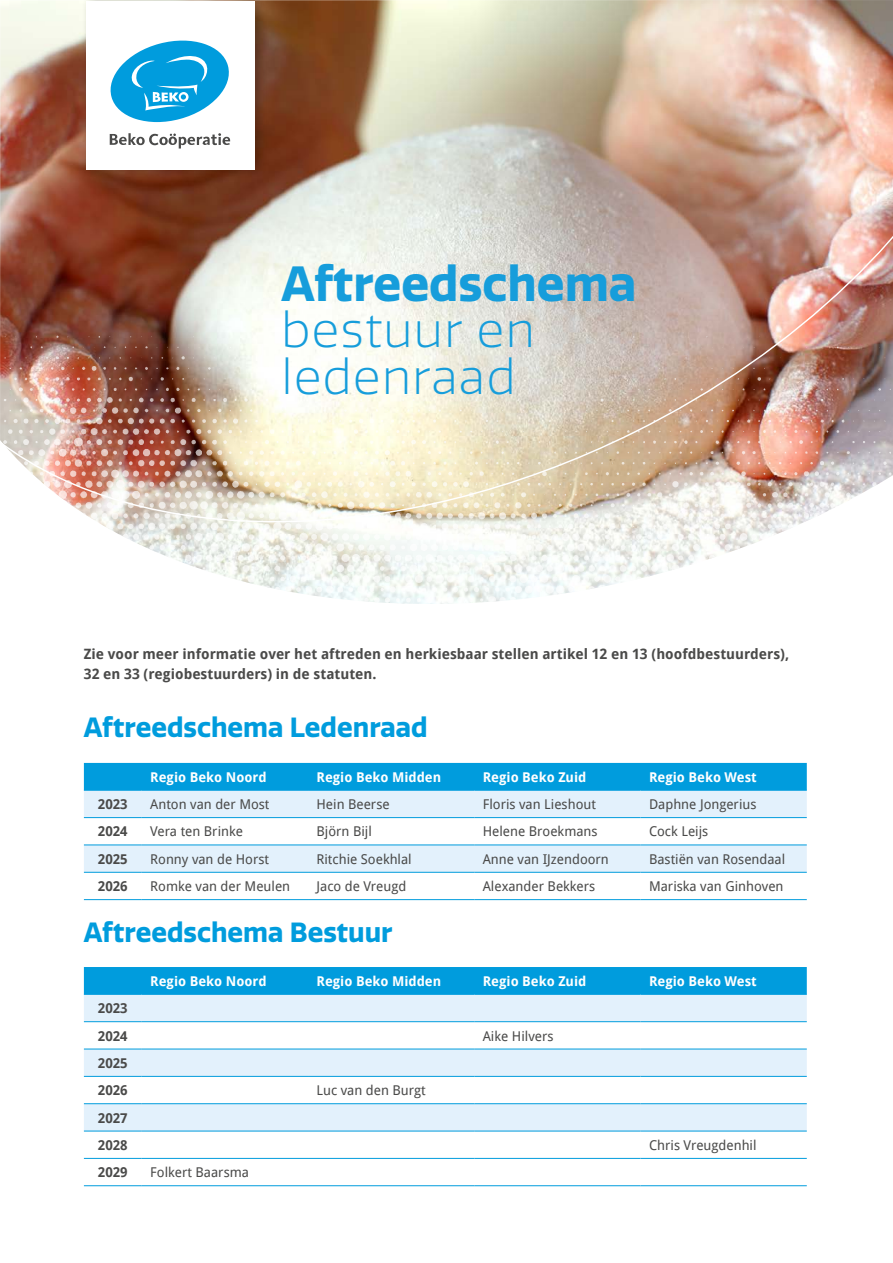
<style>
.page{position:relative;width:893px;height:1263px;background:#fff}
.page>*{position:absolute;margin:0;border:0;box-sizing:border-box;transform-origin:0 0}
.t1{font:300 48px/46.8px "Quatro";letter-spacing:.03em;color:#169ddb}
.t2{font:700 48px "Quatro";color:#169ddb}
.t3{font:700 27px "Quatro";color:#009cdd}
.t4{font:700 14.25px/19.5px "Droid Sans";color:#4a4a49}
.t5{font:13.5px "Droid Sans";color:#4a4a49}
.t6{font:700 13.5px "Droid Sans";color:#fff}
.t7{font:700 13.5px/27.3px "Droid Sans";color:#4a4a49}
</style>
<div class="page">
<div style="left:84px;top:763px;width:723px;height:27px;background:#009cdd"></div>
<div style="left:84px;top:791px;width:723px;height:26px;background:#e3f1fc"></div>
<svg style="left:84px;top:818px;width:723px;height:54px;fill:#e3f1fc"></svg>
<hr style="left:84px;top:790px;width:58px;height:1px;background:#009cdd">
<hr style="left:142px;top:790px;width:166px;height:1px;background:#009cdd">
<hr style="left:308px;top:790px;width:166px;height:1px;background:#009cdd">
<hr style="left:474px;top:790px;width:166px;height:1px;background:#009cdd">
<hr style="left:640px;top:790px;width:167px;height:1px;background:#009cdd">
<hr style="left:84px;top:817px;width:58px;height:1px;background:#009cdd">
<hr style="left:142px;top:817px;width:166px;height:1px;background:#009cdd">
<hr style="left:308px;top:817px;width:166px;height:1px;background:#009cdd">
<hr style="left:474px;top:817px;width:166px;height:1px;background:#009cdd">
<hr style="left:640px;top:817px;width:167px;height:1px;background:#009cdd">
<hr style="left:84px;top:844px;width:58px;height:1px;background:#009cdd">
<hr style="left:142px;top:844px;width:166px;height:1px;background:#009cdd">
<hr style="left:308px;top:844px;width:166px;height:1px;background:#009cdd">
<hr style="left:474px;top:844px;width:166px;height:1px;background:#009cdd">
<hr style="left:640px;top:844px;width:167px;height:1px;background:#009cdd">
<hr style="left:84px;top:872px;width:58px;height:1px;background:#009cdd">
<hr style="left:142px;top:872px;width:166px;height:1px;background:#009cdd">
<hr style="left:308px;top:872px;width:166px;height:1px;background:#009cdd">
<hr style="left:474px;top:872px;width:166px;height:1px;background:#009cdd">
<hr style="left:640px;top:872px;width:167px;height:1px;background:#009cdd">
<hr style="left:84px;top:899px;width:58px;height:1px;background:#009cdd">
<hr style="left:142px;top:899px;width:166px;height:1px;background:#009cdd">
<hr style="left:308px;top:899px;width:166px;height:1px;background:#009cdd">
<hr style="left:474px;top:899px;width:166px;height:1px;background:#009cdd">
<hr style="left:640px;top:899px;width:167px;height:1px;background:#009cdd">
<div style="left:84px;top:967px;width:723px;height:27px;background:#009cdd"></div>
<div style="left:84px;top:995px;width:723px;height:26px;background:#e3f1fc"></div>
<svg style="left:84px;top:1022px;width:723px;height:136px"></svg>
<hr style="left:84px;top:994px;width:58px;height:1px;background:#009cdd">
<hr style="left:142px;top:994px;width:166px;height:1px;background:#009cdd">
<hr style="left:308px;top:994px;width:166px;height:1px;background:#009cdd">
<hr style="left:474px;top:994px;width:166px;height:1px;background:#009cdd">
<hr style="left:640px;top:994px;width:167px;height:1px;background:#009cdd">
<hr style="left:84px;top:1021px;width:58px;height:1px;background:#009cdd">
<hr style="left:142px;top:1021px;width:166px;height:1px;background:#009cdd">
<hr style="left:308px;top:1021px;width:166px;height:1px;background:#009cdd">
<hr style="left:474px;top:1021px;width:166px;height:1px;background:#009cdd">
<hr style="left:640px;top:1021px;width:167px;height:1px;background:#009cdd">
<hr style="left:84px;top:1049px;width:58px;height:1px;background:#009cdd">
<hr style="left:142px;top:1049px;width:166px;height:1px;background:#009cdd">
<hr style="left:308px;top:1049px;width:166px;height:1px;background:#009cdd">
<hr style="left:474px;top:1049px;width:166px;height:1px;background:#009cdd">
<hr style="left:640px;top:1049px;width:167px;height:1px;background:#009cdd">
<hr style="left:84px;top:1076px;width:58px;height:1px;background:#009cdd">
<hr style="left:142px;top:1076px;width:166px;height:1px;background:#009cdd">
<hr style="left:308px;top:1076px;width:166px;height:1px;background:#009cdd">
<hr style="left:474px;top:1076px;width:166px;height:1px;background:#009cdd">
<hr style="left:640px;top:1076px;width:167px;height:1px;background:#009cdd">
<hr style="left:84px;top:1158px;width:58px;height:1px;background:#009cdd">
<hr style="left:142px;top:1158px;width:166px;height:1px;background:#009cdd">
<hr style="left:308px;top:1158px;width:166px;height:1px;background:#009cdd">
<hr style="left:474px;top:1158px;width:166px;height:1px;background:#009cdd">
<hr style="left:640px;top:1158px;width:167px;height:1px;background:#009cdd">
<hr style="left:84px;top:1185px;width:58px;height:1px;background:#009cdd">
<hr style="left:142px;top:1185px;width:166px;height:1px;background:#009cdd">
<hr style="left:308px;top:1185px;width:166px;height:1px;background:#009cdd">
<hr style="left:474px;top:1185px;width:166px;height:1px;background:#009cdd">
<hr style="left:640px;top:1185px;width:167px;height:1px;background:#009cdd">
<hr style="left:84px;top:1103px;width:58px;height:1px;background:#009cdd">
<hr style="left:142px;top:1103px;width:166px;height:1px;background:#009cdd">
<hr style="left:308px;top:1103px;width:166px;height:1px;background:#009cdd">
<hr style="left:474px;top:1103px;width:166px;height:1px;background:#009cdd">
<hr style="left:640px;top:1103px;width:167px;height:1px;background:#009cdd">
<hr style="left:84px;top:1131px;width:58px;height:1px;background:#009cdd">
<hr style="left:142px;top:1131px;width:166px;height:1px;background:#009cdd">
<hr style="left:308px;top:1131px;width:166px;height:1px;background:#009cdd">
<hr style="left:474px;top:1131px;width:166px;height:1px;background:#009cdd">
<hr style="left:640px;top:1131px;width:167px;height:1px;background:#009cdd">
<img style="left:0;top:0;width:893px;height:102px">
<img style="left:154px;top:551px;width:578px;height:53px">
<img style="left:0;top:102px;width:893px;height:449px">
<div style="left:81px;top:0;width:187px;height:179px;background:#000;opacity:.25"></div>
<div style="left:86px;top:1px;width:168px;height:168px;background:#fff"></div>
<svg style="left:110px;top:133px;width:120px;height:16px"></svg>
<svg style="left:110px;top:40px;width:119px;height:82px"></svg>
<h1 class="t2" style="left:281px;top:255px;width:357px">Aftreedschema</h1>
<h1 class="t1" style="left:281px;top:308px;width:255px">bestuur en ledenraad</h1>
<p class="t4" style="left:84px;top:644px;width:707px">Zie voor meer informatie over het aftreden en herkiesbaar stellen artikel 12 en 13 (hoofdbestuurders),<br>32 en 33 (regiobestuurders) in de statuten.</p>
<h2 class="t3" style="left:84px;top:712px;width:345px">Aftreedschema Ledenraad</h2>
<p class="t6" style="left:150px;top:767px;width:118px">Regio Beko Noord</p>
<p class="t6" style="left:316px;top:767px;width:126px">Regio Beko Midden</p>
<p class="t6" style="left:483px;top:767px;width:105px">Regio Beko Zuid</p>
<p class="t6" style="left:649px;top:767px;width:109px">Regio Beko West</p>
<p class="t7" style="left:98px;top:790px;width:31px">2023</p>
<p class="t5" style="left:150px;top:795px;width:121px">Anton van der Most</p>
<p class="t5" style="left:316px;top:795px;width:75px">Hein Beerse</p>
<p class="t5" style="left:483px;top:795px;width:115px">Floris van Lieshout</p>
<p class="t5" style="left:649px;top:795px;width:109px">Daphne Jongerius</p>
<p class="t7" style="left:98px;top:817px;width:31px">2024</p>
<p class="t5" style="left:150px;top:822px;width:94px">Vera ten Brinke</p>
<p class="t5" style="left:316px;top:822px;width:57px">Björn Bijl</p>
<p class="t5" style="left:483px;top:822px;width:116px">Helene Broekmans</p>
<p class="t5" style="left:649px;top:822px;width:61px">Cock Leijs</p>
<p class="t7" style="left:98px;top:845px;width:31px">2025</p>
<p class="t5" style="left:150px;top:850px;width:120px">Ronny van de Horst</p>
<p class="t5" style="left:316px;top:850px;width:97px">Ritchie Soekhlal</p>
<p class="t5" style="left:483px;top:850px;width:128px">Anne van IJzendoorn</p>
<p class="t5" style="left:649px;top:850px;width:138px">Bastiën van Rosendaal</p>
<p class="t7" style="left:98px;top:872px;width:31px">2026</p>
<p class="t5" style="left:150px;top:877px;width:141px">Romke van der Meulen</p>
<p class="t5" style="left:316px;top:877px;width:91px">Jaco de Vreugd</p>
<p class="t5" style="left:483px;top:877px;width:114px">Alexander Bekkers</p>
<p class="t5" style="left:649px;top:877px;width:136px">Mariska van Ginhoven</p>
<h2 class="t3" style="left:84px;top:916px;width:310px">Aftreedschema Bestuur</h2>
<p class="t6" style="left:150px;top:971px;width:118px">Regio Beko Noord</p>
<p class="t6" style="left:316px;top:971px;width:126px">Regio Beko Midden</p>
<p class="t6" style="left:483px;top:971px;width:105px">Regio Beko Zuid</p>
<p class="t6" style="left:649px;top:971px;width:109px">Regio Beko West</p>
<p class="t7" style="left:98px;top:994px;width:31px">2023<br>2024</p>
<p class="t5" style="left:483px;top:1026px;width:72px">Aike Hilvers</p>
<p class="t7" style="left:98px;top:1049px;width:31px">2025<br>2026</p>
<p class="t7" style="left:98px;top:1104px;width:31px">2027<br>2028</p>
<p class="t7" style="left:98px;top:1158px;width:31px">2029</p>
<p class="t5" style="left:150px;top:1163px;width:100px">Folkert Baarsma</p>
<p class="t5" style="left:316px;top:1081px;width:111px">Luc van den Burgt</p>
<p class="t5" style="left:649px;top:1136px;width:109px">Chris Vreugdenhil</p>
</div>
